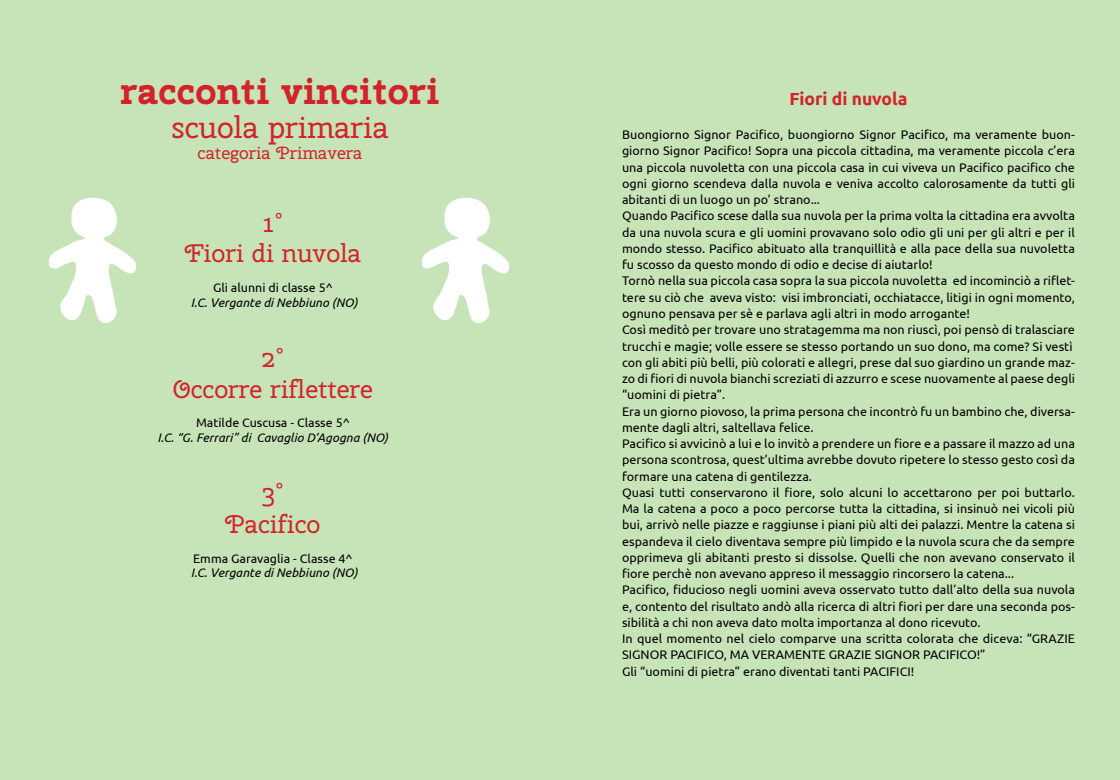
<style>
.page{position:relative;width:1120px;height:780px;background:#c7e4b8}
.page>*{position:absolute;margin:0;border:0;box-sizing:border-box;transform-origin:0 0}
.t1{font:700 37.5px "Cherry Swash";color:#d2232a}
.t2{font:30.38px "Cherry Swash";color:#d2232a}
.t3{font:25.25px/30.4px "Cherry Swash";color:#d2232a;text-align:center}
.t4{font:17.5px "Cherry Swash";color:#d2232a}
.t5{font:700 17.5px "Ubuntu";color:#d2232a}
.t6{font:12.5px/16.2px "Ubuntu";color:#000}
.t7{font:italic 12.38px "Ubuntu";color:#000}
.t8{font:12.38px "Ubuntu";color:#000}
</style>
<div class="page">
<svg style="left:421px;top:197px;width:89px;height:126px"></svg>
<svg style="left:48px;top:197px;width:89px;height:126px"></svg>
<h1 class="t1" style="left:120px;top:65px;width:321px">racconti vincitori</h1>
<h2 class="t2" style="left:171px;top:108px;width:219px">scuola primaria</h2>
<h3 class="t4" style="left:198px;top:141px;width:166px">categoria Primavera</h3>
<h3 class="t3" style="left:185px;top:207px;width:178px">1°<br>Fiori di nuvola</h3>
<p class="t8" style="left:213px;top:280px;width:121px">Gli alunni di classe 5^</p>
<p class="t7" style="left:191px;top:294px;width:168px">I.C. Vergante di Nebbiuno (NO)</p>
<h3 class="t3" style="left:173px;top:343px;width:202px">2°<br>Occorre riflettere</h3>
<p class="t8" style="left:196px;top:415px;width:155px">Matilde Cuscusa - Classe 5^</p>
<p class="t7" style="left:158px;top:430px;width:232px">I.C. “G. Ferrari” di Cavaglio D’Agogna (NO)</p>
<h3 class="t3" style="left:225px;top:478px;width:97px">3°<br>Pacifico</h3>
<p class="t8" style="left:193px;top:550px;width:161px">Emma Garavaglia - Classe 4^</p>
<p class="t7" style="left:191px;top:565px;width:168px">I.C. Vergante di Nebbiuno (NO)</p>
<h3 class="t5" style="left:789px;top:88px;width:120px">Fiori di nuvola</h3>
<p class="t6" style="left:622px;top:126px;width:454px">Buongiorno Signor Pacifico, buongiorno Signor Pacifico, ma veramente buon&shy;giorno Signor Pacifico! Sopra una piccola cittadina, ma veramente piccola c’era una piccola nuvoletta con una piccola casa in cui viveva un Pacifico pacifico che ogni giorno scendeva dalla nuvola e veniva accolto calorosamente da tutti gli abitanti di un luogo un po’ strano...<br>Quando Pacifico scese dalla sua nuvola per la prima volta la cittadina era avvolta da una nuvola scura e gli uomini provavano solo odio gli uni per gli altri e per il mondo stesso. Pacifico abituato alla tranquillità e alla pace della sua nuvoletta fu scosso da questo mondo di odio e decise di aiutarlo!<br>Tornò nella sua piccola casa sopra la sua piccola nuvoletta ed incominciò a riflet&shy;tere su ciò che aveva visto: visi imbronciati, occhiatacce, litigi in ogni momento, ognuno pensava per sè e parlava agli altri in modo arrogante!<br>Così meditò per trovare uno stratagemma ma non riuscì, poi pensò di tralasciare trucchi e magie; volle essere se stesso portando un suo dono, ma come? Si vestì con gli abiti più belli, più colorati e allegri, prese dal suo giardino un grande maz&shy;zo di fiori di nuvola bianchi screziati di azzurro e scese nuovamente al paese degli “uomini di pietra”.<br>Era un giorno piovoso, la prima persona che incontrò fu un bambino che, diversa&shy;mente dagli altri, saltellava felice.<br>Pacifico si avvicinò a lui e lo invitò a prendere un fiore e a passare il mazzo ad una persona scontrosa, quest’ultima avrebbe dovuto ripetere lo stesso gesto così da formare una catena di gentilezza.<br>Quasi tutti conservarono il fiore, solo alcuni lo accettarono per poi buttarlo.<br>Ma la catena a poco a poco percorse tutta la cittadina, si insinuò nei vicoli più bui, arrivò nelle piazze e raggiunse i piani più alti dei palazzi. Mentre la catena si espandeva il cielo diventava sempre più limpido e la nuvola scura che da sempre opprimeva gli abitanti presto si dissolse. Quelli che non avevano conservato il fiore perchè non avevano appreso il messaggio rincorsero la catena...<br>Pacifico, fiducioso negli uomini aveva osservato tutto dall’alto della sua nuvola e, contento del risultato andò alla ricerca di altri fiori per dare una seconda pos&shy;sibilità a chi non aveva dato molta importanza al dono ricevuto.<br>In quel momento nel cielo comparve una scritta colorata che diceva: “GRAZIE SIGNOR PACIFICO, MA VERAMENTE GRAZIE SIGNOR PACIFICO!”<br>Gli “uomini di pietra” erano diventati tanti PACIFICI!</p>
</div>
